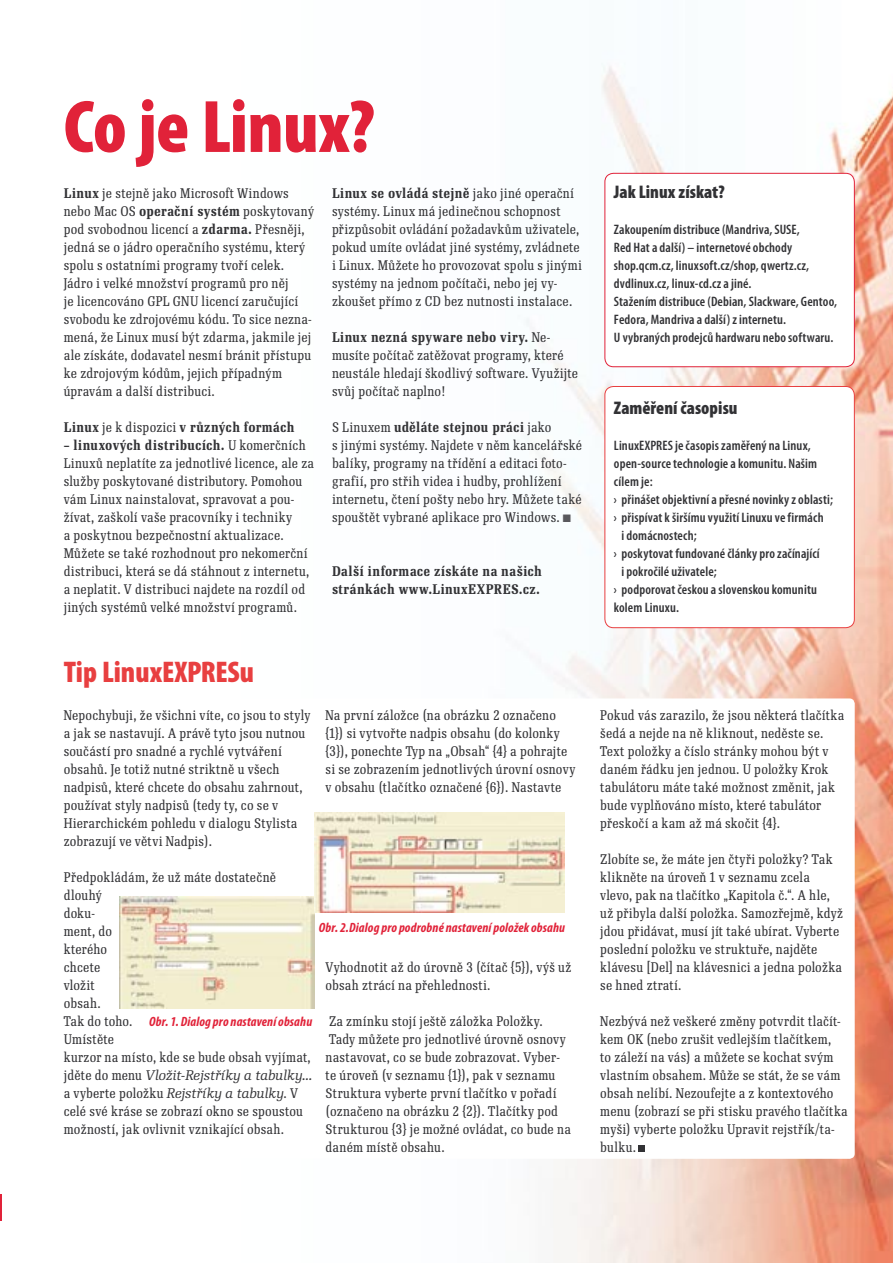
<style>
.page{position:relative;width:893px;height:1263px;background:#fff}
.page>*{position:absolute;margin:0;border:0;box-sizing:border-box;transform-origin:0 0}
.t1{font:900 condensed 75px "Myriad Pro";letter-spacing:-.01em;color:#e12239}
.t2{font:900 condensed 30px "Myriad Pro";letter-spacing:-.005em;color:#e83f40}
.t3{font:900 condensed 18.3px "Myriad Pro";letter-spacing:.005em;color:#323235}
.t4{font:600 condensed 13.65px/18px "Myriad Pro";letter-spacing:.01em;color:#323235}
.t5{font:13.5px/18px "Re Public Book Cond CE";letter-spacing:.015em;color:#323235}
.t6{font:700 13.5px/18px "Re Public Book Cond CE";letter-spacing:.02em;color:#323235}
.t7{font:italic 700 condensed 13.5px "Myriad Pro";letter-spacing:.01em;color:#e12239}
.s1{font-weight:700}
.s2{font-weight:400}
.s3{font-family:"Re Public Book CE";font-style:italic}
</style>
<div class="page">
<div style="left:0;top:1194px;width:57px;height:26px;background:#e12239"></div>
<img style="left:2px;top:63px;width:891px;height:1200px">
<svg style="left:44px;top:698px;width:811px;height:461px"></svg>
<img style="left:119px;top:897px;width:195px;height:111px">
<img style="left:314px;top:812px;width:250px;height:100px">
<svg style="left:604px;top:173px;width:251px;height:194px"></svg>
<svg style="left:604px;top:386px;width:251px;height:242px"></svg>
<div style="left:638px;top:1145px;width:7px;height:7px;background:#323235"></div>
<svg style="left:563px;top:514px;width:8px;height:8px"></svg>
<p class="t1" style="left:64px;top:85px;width:313px">Co je Linux?</p>
<p class="t5" style="left:64px;top:184px;width:252px"><span class="s1">Linux</span> je stejně jako Microsoft Windows nebo Mac OS <span class="s1">operační systém</span> poskytovaný pod svobodnou licencí a <span class="s1">zdarma.</span> Přesněji, jedná se o jádro operačního systému, který spolu s ostatními programy tvoří celek.<br>Jádro i velké množství programů pro něj<br>je licencováno GPL GNU licencí zaručující svobodu ke zdrojovému kódu. To sice nezna&shy;mená, že Linux musí být zdarma, jakmile jej ale získáte, dodavatel nesmí bránit přístupu ke zdrojovým kódům, jejich případným úpravám a další distribuci.</p>
<p class="t6" style="left:64px;top:418px;width:232px">Linux <span class="s2">je k dispozici</span> v různých formách</p>
<p class="t5" style="left:64px;top:436px;width:252px"><span class="s1">– linuxových distribucích.</span> U komerčních Linuxů neplatíte za jednotlivé licence, ale za služby poskytované distributory. Pomohou vám Linux nainstalovat, spravovat a pou&shy;žívat, zaškolí vaše pracovníky i techniky<br>a poskytnou bezpečnostní aktualizace.<br>Můžete se také rozhodnout pro nekomerční distribuci, která se dá stáhnout z internetu, a neplatit. V distribuci najdete na rozdíl od jiných systémů velké množství programů.</p>
<p class="t5" style="left:332px;top:184px;width:251px"><span class="s1">Linux se ovládá stejně</span> jako jiné operační systémy. Linux má jedinečnou schopnost přizpůsobit ovládání požadavkům uživatele, pokud umíte ovládat jiné systémy, zvládnete i Linux. Můžete ho provozovat spolu s jinými systémy na jednom počítači, nebo jej vy&shy;zkoušet přímo z CD bez nutnosti instalace.</p>
<p class="t5" style="left:332px;top:328px;width:248px"><span class="s1">Linux nezná spyware nebo viry.</span> Ne&shy;musíte počítač zatěžovat programy, které neustále hledají škodlivý software. Využijte svůj počítač naplno!</p>
<p class="t5" style="left:332px;top:418px;width:252px">S Linuxem <span class="s1">uděláte stejnou práci</span> jako<br>s jinými systémy. Najdete v něm kancelářské balíky, programy na třídění a editaci foto&shy;grafií, pro střih videa i hudby, prohlížení internetu, čtení pošty nebo hry. Můžete také spouštět vybrané aplikace pro Windows.</p>
<p class="t6" style="left:332px;top:562px;width:211px">Další informace získáte na našich stránkách www.LinuxEXPRES.cz.</p>
<p class="t2" style="left:64px;top:655px;width:192px">Tip LinuxEXPRESu</p>
<p class="t5" style="left:326px;top:706px;width:251px">Na první záložce (na obrázku 2 označeno {1}) si vytvořte nadpis obsahu (do kolonky {3}), ponechte Typ na „Obsah“ {4} a pohrajte si se zobrazením jednotlivých úrovní osnovy v obsahu (tlačítko označené {6}). Nastavte</p>
<p class="t5" style="left:64px;top:706px;width:248px">Nepochybuji, že všichni víte, co jsou to styly a jak se nastavují. A právě tyto jsou nutnou součástí pro snadné a rychlé vytváření obsahů. Je totiž nutné striktně u všech nadpisů, které chcete do obsahu zahrnout, používat styly nadpisů (tedy ty, co se v Hierarchickém pohledu v dialogu Stylista zobrazují ve větvi Nadpis).</p>
<p class="t5" style="left:64px;top:868px;width:250px">Předpokládám, že už máte dostatečně dlouhý<br>doku-<br>ment, do<br>kterého<br>chcete<br>vložit<br>obsah.<br>Tak do toho.<br>Umístěte<br>kurzor na místo, kde se bude obsah vyjímat, jděte do menu <span class="s3">Vložit-Rejstříky a tabulky... </span>a vyberte položku <span class="s3">Rejstříky a tabulky</span>. V celé své kráse se zobrazí okno se spoustou možností, jak ovlivnit vznikající obsah.</p>
<p class="t7" style="left:319px;top:920px;width:248px">Obr. 2.Dialog pro podrobné nastavení položek obsahu</p>
<p class="t5" style="left:326px;top:958px;width:247px">Vyhodnotit až do úrovně 3 (čítač {5}), výš už obsah ztrácí na přehlednosti.</p>
<p class="t5" style="left:326px;top:1012px;width:247px">Za zmínku stojí ještě záložka Položky.<br>Tady můžete pro jednotlivé úrovně osnovy nastavovat, co se bude zobrazovat. Vyber&shy;te úroveň (v seznamu {1}), pak v seznamu Struktura vyberte první tlačítko v pořadí (označeno na obrázku 2 {2}). Tlačítky pod Strukturou {3} je možné ovládat, co bude na daném místě obsahu.</p>
<p class="t7" style="left:149px;top:1014px;width:165px">Obr. 1. Dialog pro nastavení obsahu</p>
<p class="t3" style="left:614px;top:182px;width:112px">Jak Linux získat?</p>
<p class="t4" style="left:614px;top:221px;width:197px">Zakoupením distribuce (Mandriva, SUSE, Red Hat a další) – internetové obchody shop.qcm.cz, linuxsoft.cz/shop, qwertz.cz, dvdlinux.cz, linux-cd.cz a jiné.</p>
<p class="t4" style="left:614px;top:293px;width:225px">Stažením distribuce (Debian, Slackware, Gentoo,<br>Fedora, Mandriva a další) z internetu.</p>
<p class="t4" style="left:614px;top:329px;width:221px">U vybraných prodejců hardwaru nebo softwaru.</p>
<p class="t3" style="left:614px;top:398px;width:125px">Zaměření časopisu</p>
<p class="t4" style="left:614px;top:437px;width:205px">LinuxEXPRES je časopis zaměřený na Linux, open-source technologie a komunitu. Našim cílem je:</p>
<p class="t4" style="left:614px;top:491px;width:221px">› přinášet objektivní a přesné novinky z oblasti;</p>
<p class="t4" style="left:621px;top:509px;width:204px;text-indent:-8px">› přispívat k širšímu využití Linuxu ve firmách i domácnostech;</p>
<p class="t4" style="left:621px;top:545px;width:200px;text-indent:-8px">› poskytovat fundované články pro začínající i pokročilé uživatele;</p>
<p class="t4" style="left:614px;top:581px;width:205px">› podporovat českou a slovenskou komunitu kolem Linuxu.</p>
<p class="t5" style="left:600px;top:706px;width:245px">Pokud vás zarazilo, že jsou některá tlačítka šedá a nejde na ně kliknout, neděste se.<br>Text položky a číslo stránky mohou být v daném řádku jen jednou. U položky Krok tabulátoru máte také možnost změnit, jak bude vyplňováno místo, které tabulátor přeskočí a kam až má skočit {4}.</p>
<p class="t5" style="left:600px;top:850px;width:244px">Zlobíte se, že máte jen čtyři položky? Tak klikněte na úroveň 1 v seznamu zcela vlevo, pak na tlačítko „Kapitola č.“. A hle, už přibyla další položka. Samozřejmě, když jdou přidávat, musí jít také ubírat. Vyberte poslední položku ve struktuře, najděte klávesu [Del] na klávesnici a jedna položka se hned ztratí.</p>
<p class="t5" style="left:600px;top:1012px;width:249px">Nezbývá než veškeré změny potvrdit tlačít&shy;kem OK (nebo zrušit vedlejším tlačítkem,<br>to záleží na vás) a můžete se kochat svým vlastním obsahem. Může se stát, že se vám obsah nelíbí. Nezoufejte a z kontextového menu (zobrazí se při stisku pravého tlačítka myši) vyberte položku Upravit rejstřík/ta&shy;bulku.</p>
</div>
